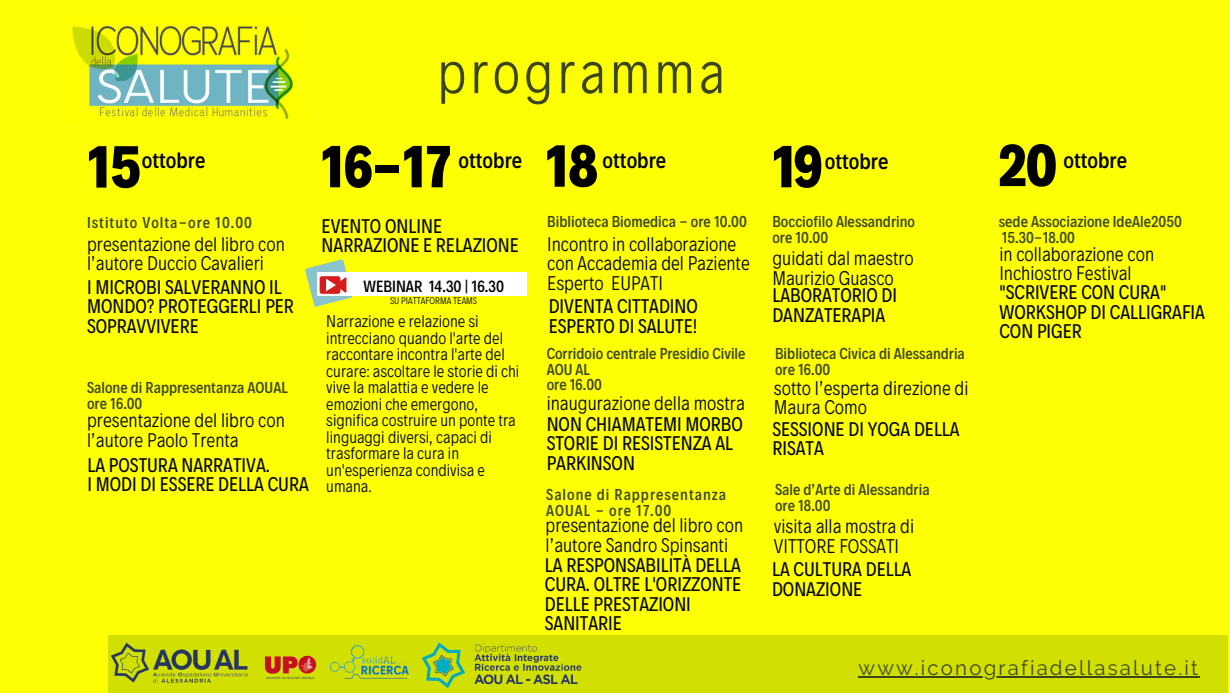
<style>
.page{position:relative;width:1230px;height:693px;background:#fefe04}
.page>*{position:absolute;margin:0;border:0;box-sizing:border-box;transform-origin:0 0}
.t1{font:300 60.1px "Decalotype";letter-spacing:.06em;color:#3c461c}
.t2{font:800 60px "Decalotype";letter-spacing:-.03em;color:#000}
.t3{font:500 22.6px "Decalotype";color:#000}
.t4{font:20.4px "Raleway";letter-spacing:.105em;color:#3c461c}
.t5{font:20px/19.5px "Decalotype";color:#000}
.t6{font:300 20px/19.5px "Decalotype";color:#000}
.t7{font:300 17px/16.5px "Decalotype";color:#000}
.t8{font:500 16.4px "Decalotype";color:#000}
.t9{font:500 16px/15.8px "Decalotype";color:#3c461c}
.t10{font:500 16px/15.8px "Decalotype";letter-spacing:.06em;color:#3c461c}
.t11{font:300 9.7px "Decalotype";color:#000}
</style>
<div class="page">
<img style="left:72px;top:26px;width:221px;height:93px">
<div style="left:317px;top:272px;width:210px;height:24px;background:#fff"></div>
<svg style="left:305px;top:259px;width:48px;height:48px"></svg>
<div style="left:108px;top:635px;width:1120px;height:58px;background:#d1e000"></div>
<img style="left:329px;top:645px;width:80px;height:34px">
<img style="left:264px;top:655px;width:53px;height:25px">
<img style="left:111px;top:642px;width:137px;height:41px">
<hr style="left:859px;top:676px;width:341px;height:2px;background:#3c461c">
<img style="left:421px;top:642px;width:161px;height:46px">
<h1 class="t1" style="left:437px;top:32px;width:290px">programma</h1>
<p class="t2" style="left:87px;top:127px;width:56px">15</p>
<h3 class="t2" style="left:545px;top:126px;width:55px">18</h3>
<p class="t2" style="left:772px;top:127px;width:53px">19</p>
<h3 class="t2" style="left:997px;top:126px;width:62px">20</h3>
<p class="t10" style="left:87px;top:213px;width:166px">Istituto Volta-ore 10.00</p>
<h3 class="t2" style="left:320px;top:127px;width:132px">16-17</h3>
<h5 class="t3" style="left:142px;top:146px;width:65px">ottobre</h5>
<p class="t3" style="left:459px;top:146px;width:65px">ottobre</p>
<h6 class="t3" style="left:603px;top:146px;width:65px">ottobre</h6>
<h5 class="t3" style="left:825px;top:146px;width:65px">ottobre</h5>
<p class="t3" style="left:1063px;top:146px;width:65px">ottobre</p>
<p class="t9" style="left:547px;top:213px;width:201px">Biblioteca Biomedica - ore 10.00</p>
<p class="t9" style="left:999px;top:213px;width:185px">sede Associazione IdeAle2050</p>
<h6 class="t9" style="left:1002px;top:229px;width:75px">15.30-18.00</h6>
<p class="t9" style="left:772px;top:213px;width:144px">Bocciofilo Alessandrino</p>
<p class="t9" style="left:772px;top:229px;width:57px">ore 10.00</p>
<p class="t5" style="left:322px;top:215px;width:199px">EVENTO ONLINE<br>NARRAZIONE E RELAZIONE</p>
<p class="t6" style="left:547px;top:233px;width:204px">Incontro in collaborazione con Accademia del Paziente<br>Esperto EUPATI</p>
<p class="t6" style="left:87px;top:233px;width:199px">presentazione del libro con l’autore Duccio Cavalieri</p>
<h5 class="t6" style="left:999px;top:243px;width:156px">in collaborazione con<br>Inchiostro Festival</h5>
<h5 class="t6" style="left:772px;top:248px;width:143px">guidati dal maestro<br>Maurizio Guasco</h5>
<h2 class="t8" style="left:364px;top:275px;width:142px">WEBINAR 14.30 | 16.30</h2>
<p class="t11" style="left:390px;top:294px;width:88px">SU PIATTAFORMA TEAMS</p>
<h3 class="t5" style="left:87px;top:276px;width:208px">I MICROBI SALVERANNO IL<br>MONDO? PROTEGGERLI PER<br>SOPRAVVIVERE</h3>
<h6 class="t5" style="left:999px;top:281px;width:207px">"SCRIVERE CON CURA"<br>WORKSHOP DI CALLIGRAFIA<br>CON PIGER</h6>
<h5 class="t5" style="left:772px;top:284px;width:126px">LABORATORIO DI<br>DANZATERAPIA</h5>
<p class="t5" style="left:549px;top:295px;width:151px">DIVENTA CITTADINO<br>ESPERTO DI SALUTE!</p>
<p class="t7" style="left:326px;top:312px;width:195px">Narrazione e relazione si intrecciano quando l'arte del raccontare incontra l'arte del curare: ascoltare le storie di chi vive la malattia e vedere le emozioni che emergono, significa costruire un ponte tra linguaggi diversi, capaci di trasformare la cura in un'esperienza condivisa e umana.</p>
<h5 class="t9" style="left:547px;top:344px;width:200px">Corridoio centrale Presidio Civile<br>AOU AL</h5>
<h6 class="t9" style="left:547px;top:376px;width:57px">ore 16.00</h6>
<h6 class="t5" style="left:547px;top:413px;width:198px">NON CHIAMATEMI MORBO<br>STORIE DI RESISTENZA AL<br>PARKINSON</h6>
<h5 class="t9" style="left:775px;top:345px;width:191px">Biblioteca Civica di Alessandria ore 16.00</h5>
<p class="t6" style="left:774px;top:377px;width:196px">sotto l’esperta direzione di<br>Maura Como</p>
<p class="t9" style="left:87px;top:379px;width:202px">Salone di Rappresentanza AOUAL ore 16.00</p>
<h6 class="t6" style="left:547px;top:392px;width:200px">inaugurazione della mostra</h6>
<p class="t6" style="left:87px;top:409px;width:199px">presentazione del libro con l’autore Paolo Trenta</p>
<h5 class="t5" style="left:772px;top:418px;width:189px">SESSIONE DI YOGA DELLA<br>RISATA</h5>
<p class="t5" style="left:87px;top:454px;width:223px">LA POSTURA NARRATIVA.<br>I MODI DI ESSERE DELLA CURA</p>
<p class="t9" style="left:775px;top:481px;width:156px">Sale d’Arte di Alessandria</p>
<p class="t9" style="left:775px;top:496px;width:57px">ore 18.00</p>
<p class="t10" style="left:546px;top:485px;width:181px">Salone di Rappresentanza<br>AOUAL - ore 17.00</p>
<p class="t6" style="left:546px;top:514px;width:199px">presentazione del libro con l’autore Sandro Spinsanti</p>
<h6 class="t5" style="left:545px;top:554px;width:198px">LA RESPONSABILITÀ DELLA<br>CURA. OLTRE L'ORIZZONTE<br>DELLE PRESTAZIONI<br>SANITARIE</h6>
<h6 class="t6" style="left:774px;top:515px;width:142px">visita alla mostra di<br>VITTORE FOSSATI</h6>
<p class="t5" style="left:772px;top:558px;width:141px">LA CULTURA DELLA<br>DONAZIONE</p>
<h3 class="t4" style="left:853px;top:651px;width:341px">www.iconografiadellasalute.it</h3>
<p class="t4" style="left:859px;top:656px;width:341px">www.iconografiadellasalute.it</p>
</div>
